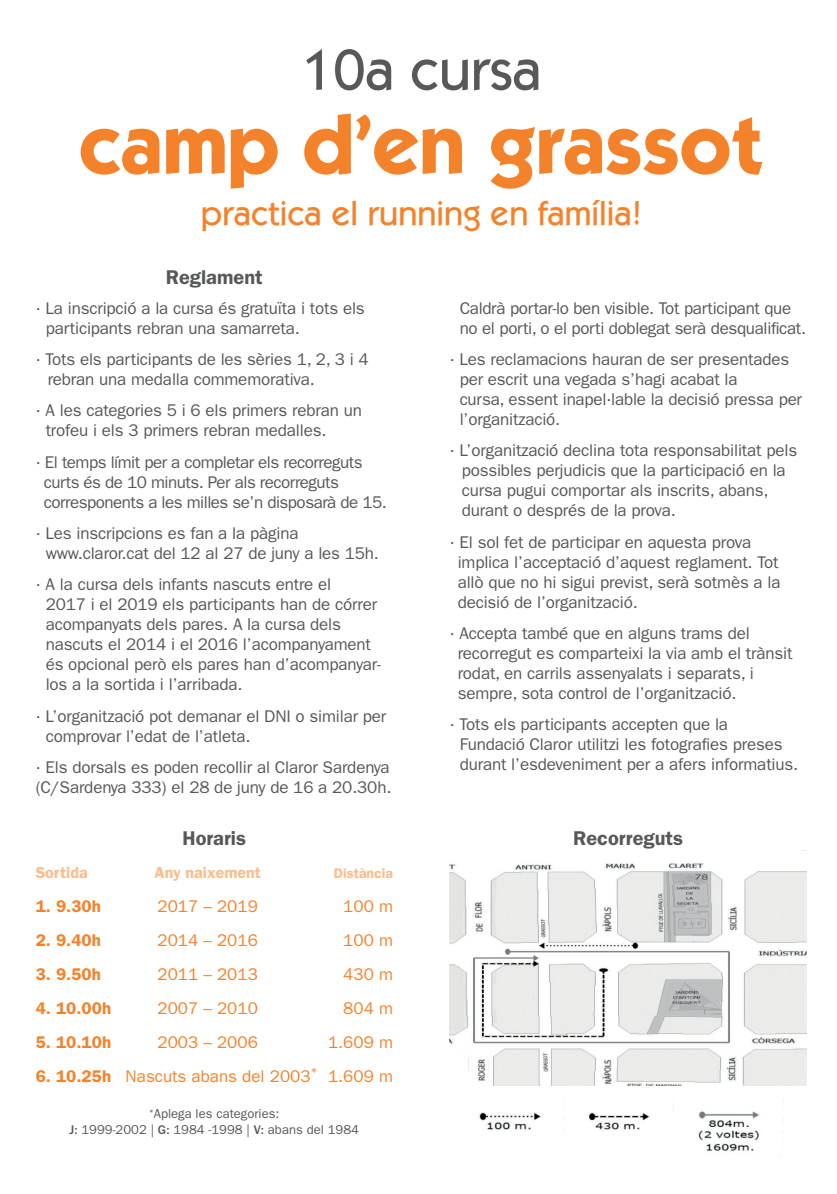
<style>
.page{position:relative;width:837px;height:1194px;background:#fff}
.page>*{position:absolute;margin:0;border:0;box-sizing:border-box;transform-origin:0 0}
.t1{font:700 83.8px "ITC Kabel Std";color:#f4822b}
.t2{font:500 57.6px "ITC Kabel Std";color:#57585a}
.t3{font:500 34.4px "ITC Kabel Std";color:#f4822b}
.t4{font:600 20px "ITC Franklin Gothic Std";color:#57585a}
.t5{font:17px/20px "ITC Franklin Gothic Std";letter-spacing:-.01em;color:#57585a}
.t6{font:17px/20px "ITC Franklin Gothic Std";letter-spacing:-.03em;color:#57585a}
.t7{font:17px "ITC Franklin Gothic Std";color:#f4822b}
.t8{font:600 17px "ITC Franklin Gothic Std";color:#f4822b}
.t9{font:600 16px "ITC Franklin Gothic Std";color:#fbbc8a}
.t10{font:600 14px "ITC Franklin Gothic Std";color:#fbbc8a}
.t11{font:13px/16px "ITC Franklin Gothic Std";color:#57585a;text-align:center}
.s1{font-weight:600}
.s2{font-weight:500}
</style>
<div class="page">
<img style="left:479px;top:1100px;width:86px;height:32px">
<img style="left:589px;top:1102px;width:85px;height:28px">
<img style="left:698px;top:1099px;width:86px;height:57px">
<img style="left:450px;top:863px;width:357px;height:222px">
<h2 class="t2" style="left:301px;top:36px;width:241px">10a cursa</h2>
<h1 class="t1" style="left:79px;top:94px;width:686px">camp d’en grassot</h1>
<h3 class="t3" style="left:201px;top:193px;width:441px">practica el running en família!</h3>
<p class="t4" style="left:166px;top:265px;width:98px">Reglament</p>
<p class="t5" style="left:46px;top:298px;width:321px;text-indent:-10px">· La inscripció a la cursa és gratuïta i tots els participants rebran una samarreta.</p>
<p class="t5" style="left:48px;top:349px;width:323px;text-indent:-12px">· Tots els participants de les sèries 1, 2, 3 i 4 rebran una medalla commemorativa.</p>
<p class="t5" style="left:46px;top:401px;width:318px;text-indent:-10px">· A les categories 5 i 6 els primers rebran un trofeu i els 3 primers rebran medalles.</p>
<p class="t6" style="left:44px;top:452px;width:345px;text-indent:-8px">· El temps límit per a completar els recorreguts curts és de 10 minuts. Per als recorreguts corresponents a les milles se’n disposarà de 15.</p>
<p class="t5" style="left:46px;top:523px;width:335px;text-indent:-10px">· Les inscripcions es fan a la pàgina www.claror.cat del 12 al 27 de juny a les 15h.</p>
<p class="t5" style="left:46px;top:575px;width:336px;text-indent:-10px">· A la cursa dels infants nascuts entre el<br>2017 i el 2019 els participants han de córrer acompanyats dels pares. A la cursa dels nascuts el 2014 i el 2016 l’acompanyament és opcional però els pares han d’acompanyar&shy;los a la sortida i l’arribada.</p>
<p class="t5" style="left:46px;top:706px;width:342px;text-indent:-10px">· L’organització pot demanar el DNI o similar per comprovar l’edat de l’atleta.</p>
<p class="t5" style="left:36px;top:757px;width:357px">· Els dorsals es poden recollir al Claror Sardenya (C/Sardenya 333) el 28 de juny de 16 a 20.30h.</p>
<p class="t4" style="left:182px;top:826px;width:65px">Horaris</p>
<p class="t9" style="left:36px;top:863px;width:53px">Sortida</p>
<p class="t9" style="left:155px;top:863px;width:108px">Any naixement</p>
<p class="t10" style="left:334px;top:864px;width:61px">Distància</p>
<p class="t8" style="left:36px;top:896px;width:67px">1. 9.30h</p>
<p class="t7" style="left:158px;top:896px;width:102px">2017 – 2019</p>
<p class="t7" style="left:343px;top:896px;width:51px">100 m</p>
<p class="t8" style="left:36px;top:930px;width:67px">2. 9.40h</p>
<p class="t7" style="left:158px;top:930px;width:102px">2014 – 2016</p>
<p class="t7" style="left:343px;top:930px;width:51px">100 m</p>
<p class="t8" style="left:36px;top:964px;width:67px">3. 9.50h</p>
<p class="t7" style="left:158px;top:964px;width:102px">2011 – 2013</p>
<p class="t7" style="left:343px;top:964px;width:51px">430 m</p>
<p class="t8" style="left:36px;top:998px;width:77px">4. 10.00h</p>
<p class="t7" style="left:158px;top:998px;width:102px">2007 – 2010</p>
<p class="t7" style="left:343px;top:998px;width:51px">804 m</p>
<p class="t8" style="left:36px;top:1032px;width:77px">5. 10.10h</p>
<p class="t7" style="left:158px;top:1032px;width:102px">2003 – 2006</p>
<p class="t7" style="left:328px;top:1032px;width:66px">1.609 m</p>
<p class="t7" style="left:36px;top:1066px;width:359px"><span class="s1">6. 10.25h</span> Nascuts abans del 2003<sup>*</sup> 1.609 m</p>
<p class="t11" style="left:70px;top:1105px;width:291px"><sup>*</sup>Aplega les categories:<br><span class="s2">J:</span> 1999-2002 | <span class="s2">G:</span> 1984 -1998 | <span class="s2">V:</span> abans del 1984</p>
<p class="t5" style="left:460px;top:298px;width:348px">Caldrà portar-lo ben visible. Tot participant que no el porti, o el porti doblegat serà desqualificat.</p>
<p class="t5" style="left:460px;top:349px;width:344px;text-indent:-10px">· Les reclamacions hauran de ser presentades per escrit una vegada s’hagi acabat la<br>cursa, essent inapel·lable la decisió pressa per l’organització.</p>
<p class="t5" style="left:462px;top:441px;width:337px;text-indent:-12px">· L’organització declina tota responsabilitat pels possibles perjudicis que la participació en la cursa pugui comportar als inscrits, abans, durant o després de la prova.</p>
<p class="t5" style="left:458px;top:532px;width:324px;text-indent:-8px">· El sol fet de participar en aquesta prova implica l’acceptació d’aquest reglament. Tot allò que no hi sigui previst, serà sotmès a la decisió de l’organització.</p>
<p class="t5" style="left:458px;top:623px;width:336px;text-indent:-8px">· Accepta també que en alguns trams del recorregut es comparteixi la via amb el trànsit rodat, en carrils assenyalats i separats, i sempre, sota control de l’organització.</p>
<p class="t5" style="left:460px;top:715px;width:340px;text-indent:-10px">· Tots els participants accepten que la<br>Fundació Claror utilitzi les fotografies preses durant l’esdeveniment per a afers informatius.</p>
<p class="t4" style="left:573px;top:826px;width:111px">Recorreguts</p>
</div>
